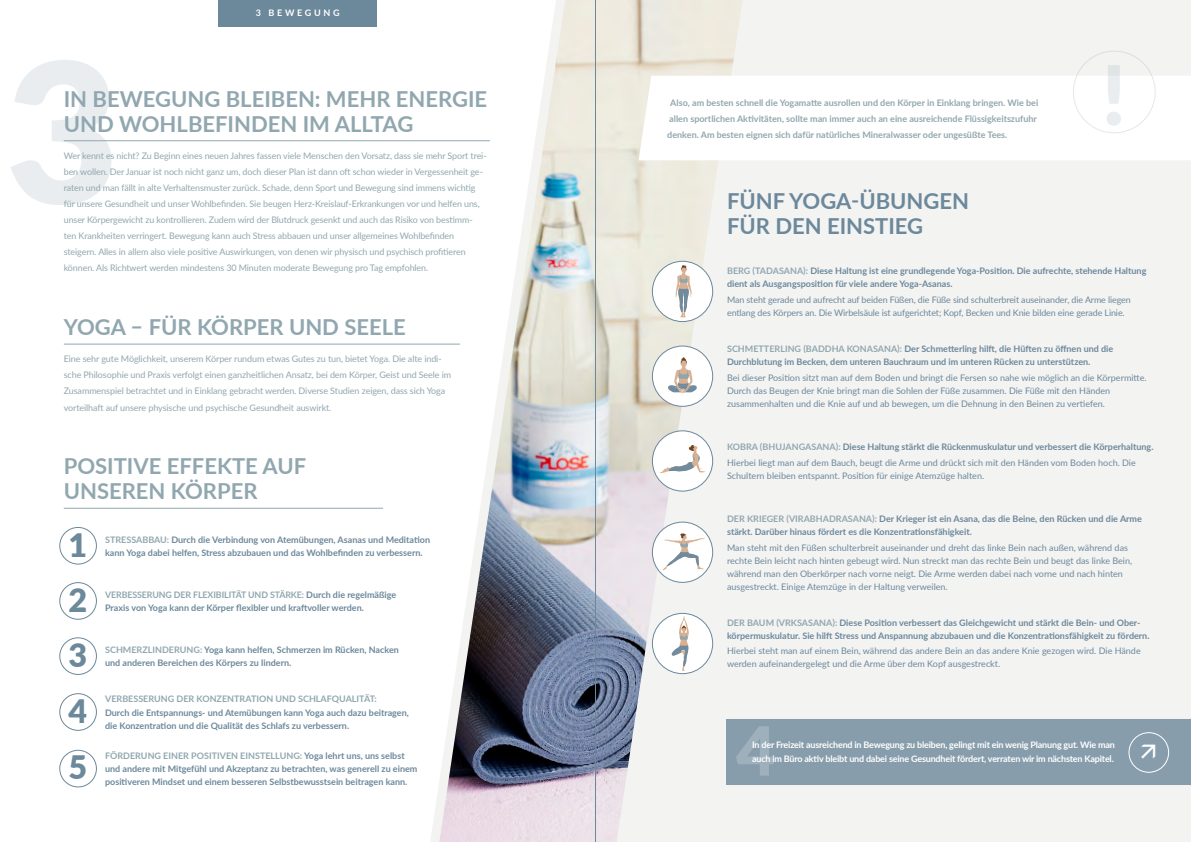
<style>
.page{position:relative;width:1191px;height:842px;background:#fff}
.page>*{position:absolute;margin:0;border:0;box-sizing:border-box;transform-origin:0 0}
.t1{font:900 195.2px "Lato";color:#91a7af}
.t2{font:900 82.5px "Lato";color:#91a7af}
.t3{font:900 67.8px "Lato";color:#fff}
.t4{font:900 32.3px "Lato";color:#6c889b}
.t5{font:700 22px/25px "Lato";color:#91a7af}
.t6{font:700 22px/25px "Lato";color:#6c889b}
.t7{font:700 9px/13px "Lato";color:#6c889b}
.t8{font:9px/13px "Lato";color:#6c889b}
.t9{font:9px/16px "Lato";letter-spacing:-.01em;color:#91a7af}
.t10{font:700 9px/16px "Lato";color:#91a7af}
.t11{font:700 9px "Lato";letter-spacing:-.02em;color:#fff}
.t12{font:700 9px "Lato";letter-spacing:.3em;color:#fff}
.s1{color:#91a7af}
.s2{color:#6c889b}
.s3{font-weight:700;color:#91a7af}
.s4{font-weight:700}
</style>
<div class="page">
<div style="left:430px;top:0;width:761px;height:842px;background:#f3f3f2"></div>
<img style="left:439px;top:0;width:303px;height:842px">
<div style="left:218px;top:0;width:159px;height:26px;background:#6c889b"></div>
<svg style="left:638px;top:76px;width:553px;height:84px"></svg>
<div style="left:1073px;top:51px;width:82px;height:82px;border:1px solid #6c889b;border-radius:50%"></div>
<hr style="left:64px;top:140px;width:426px;height:1px;background:#91a7af">
<hr style="left:64px;top:344px;width:396px;height:1px;background:#91a7af">
<hr style="left:64px;top:508px;width:319px;height:1px;background:#91a7af">
<div style="left:726px;top:720px;width:465px;height:65px;background:#879dac"></div>
<div style="left:1128px;top:732px;width:40px;height:40px;border:1px solid #fff;border-radius:50%"></div>
<div style="left:60px;top:527px;width:37px;height:37px;border:1px solid #6c889b;border-radius:50%"></div>
<div style="left:60px;top:582px;width:37px;height:37px;border:1px solid #6c889b;border-radius:50%"></div>
<div style="left:60px;top:638px;width:37px;height:37px;border:1px solid #6c889b;border-radius:50%"></div>
<div style="left:60px;top:693px;width:37px;height:37px;border:1px solid #6c889b;border-radius:50%"></div>
<div style="left:60px;top:750px;width:37px;height:37px;border:1px solid #6c889b;border-radius:50%"></div>
<div style="left:652px;top:613px;width:60px;height:61px;background:#fff;border-radius:50%"></div>
<div style="left:652px;top:613px;width:61px;height:61px;border:1px solid #6c889b;border-radius:50%"></div>
<svg style="left:671px;top:616px;width:18px;height:55px"></svg>
<div style="left:652px;top:431px;width:60px;height:60px;background:#fff;border-radius:50%"></div>
<div style="left:652px;top:431px;width:61px;height:60px;border:1px solid #6c889b;border-radius:50%"></div>
<svg style="left:660px;top:445px;width:45px;height:28px"></svg>
<div style="left:652px;top:522px;width:60px;height:60px;background:#fff;border-radius:50%"></div>
<div style="left:652px;top:522px;width:61px;height:61px;border:1px solid #6c889b;border-radius:50%"></div>
<svg style="left:662px;top:533px;width:43px;height:37px"></svg>
<div style="left:652px;top:261px;width:60px;height:61px;background:#fff;border-radius:50%"></div>
<div style="left:652px;top:261px;width:61px;height:61px;border:1px solid #6c889b;border-radius:50%"></div>
<svg style="left:675px;top:265px;width:17px;height:53px"></svg>
<div style="left:652px;top:346px;width:60px;height:60px;background:#fff;border-radius:50%"></div>
<div style="left:652px;top:346px;width:61px;height:60px;border:1px solid #6c889b;border-radius:50%"></div>
<svg style="left:668px;top:357px;width:29px;height:36px"></svg>
<hr style="left:595px;top:0;width:1px;height:842px;background:#6c889b">
<p class="t12" style="left:256px;top:6px;width:85px">3 BEWEGUNG</p>
<h1 class="t1" style="left:6px;top:-14px;width:115px">3</h1>
<h3 class="t5" style="left:64px;top:85px;width:425px">IN BEWEGUNG BLEIBEN: MEHR ENERGIE<br>UND WOHLBEFINDEN IM ALLTAG</h3>
<p class="t9" style="left:64px;top:147px;width:424px">Wer kennt es nicht? Zu Beginn eines neuen Jahres fassen viele Menschen den Vorsatz, dass sie mehr Sport trei&shy;ben wollen. Der Januar ist noch nicht ganz um, doch dieser Plan ist dann oft schon wieder in Vergessenheit ge&shy;raten und man fällt in alte Verhaltensmuster zurück. Schade, denn Sport und Bewegung sind immens wichtig für unsere Gesundheit und unser Wohlbefinden. Sie beugen Herz-Kreislauf-Erkrankungen vor und helfen uns, unser Körpergewicht zu kontrollieren. Zudem wird der Blutdruck gesenkt und auch das Risiko von bestimm&shy;ten Krankheiten verringert. Bewegung kann auch Stress abbauen und unser allgemeines Wohlbefinden steigern. Alles in allem also viele positive Auswirkungen, von denen wir physisch und psychisch profitieren können. Als Richtwert werden mindestens 30 Minuten moderate Bewegung pro Tag empfohlen.</p>
<h3 class="t5" style="left:64px;top:314px;width:343px">YOGA – FÜR KÖRPER UND SEELE</h3>
<p class="t9" style="left:64px;top:351px;width:389px">Eine sehr gute Möglichkeit, unserem Körper rundum etwas Gutes zu tun, bietet Yoga. Die alte indi&shy;sche Philosophie und Praxis verfolgt einen ganzheitlichen Ansatz, bei dem Körper, Geist und Seele im Zusammenspiel betrachtet und in Einklang gebracht werden. Diverse Studien zeigen, dass sich Yoga vorteilhaft auf unsere physische und psychische Gesundheit auswirkt.</p>
<h3 class="t5" style="left:64px;top:453px;width:244px">POSITIVE EFFEKTE AUF<br>UNSEREN KÖRPER</h3>
<h3 class="t4" style="left:69px;top:520px;width:20px">1</h3>
<h3 class="t4" style="left:69px;top:576px;width:20px">2</h3>
<h3 class="t4" style="left:69px;top:631px;width:20px">3</h3>
<h3 class="t4" style="left:69px;top:687px;width:20px">4</h3>
<h3 class="t4" style="left:69px;top:743px;width:20px">5</h3>
<p class="t7" style="left:105px;top:533px;width:326px"><span class="s1">STRESSABBAU:</span> Durch die Verbindung von Atemübungen, Asanas und Meditation</p>
<p class="t7" style="left:105px;top:546px;width:319px">kann Yoga dabei helfen, Stress abzubauen und das Wohlbefinden zu verbessern.</p>
<p class="t10" style="left:105px;top:586px;width:293px">VERBESSERUNG DER FLEXIBILITÄT UND STÄRKE: <span class="s2">Durch die regelmäßige</span></p>
<p class="t7" style="left:105px;top:601px;width:260px">Praxis von Yoga kann der Körper flexibler und kraftvoller werden.</p>
<p class="t7" style="left:105px;top:643px;width:295px"><span class="s1">SCHMERZLINDERUNG:</span> Yoga kann helfen, Schmerzen im Rücken, Nacken</p>
<p class="t7" style="left:105px;top:656px;width:188px">und anderen Bereichen des Körpers zu lindern.</p>
<p class="t10" style="left:105px;top:690px;width:273px">VERBESSERUNG DER KONZENTRATION UND SCHLAFQUALITÄT:</p>
<p class="t7" style="left:105px;top:706px;width:305px">Durch die Entspannungs- und Atemübungen kann Yoga auch dazu beitragen,</p>
<p class="t7" style="left:105px;top:719px;width:245px">die Konzentration und die Qualität des Schlafs zu verbessern.</p>
<p class="t7" style="left:105px;top:749px;width:314px"><span class="s1">FÖRDERUNG EINER POSITIVEN EINSTELLUNG:</span> Yoga lehrt uns, uns selbst und andere mit Mitgefühl und Akzeptanz zu betrachten, was generell zu einem</p>
<p class="t7" style="left:105px;top:775px;width:304px">positiveren Mindset und einem besseren Selbstbewusstsein beitragen kann.</p>
<p class="t10" style="left:667px;top:94px;width:372px;text-indent:3px">Also, am besten schnell die Yogamatte ausrollen und den Körper in Einklang bringen. Wie bei allen sportlichen Aktivitäten, sollte man immer auch an eine ausreichende Flüssigkeitszufuhr denken. Am besten eignen sich dafür natürliches Mineralwasser oder ungesüßte Tees.</p>
<h2 class="t2" style="left:1101px;top:33px;width:26px">!</h2>
<h3 class="t6" style="left:727px;top:188px;width:243px">FÜNF YOGA-ÜBUNGEN<br>FÜR DEN EINSTIEG</h3>
<p class="t7" style="left:727px;top:264px;width:421px"><span class="s1">BERG (TADASANA):</span> Diese Haltung ist eine grundlegende Yoga-Position. Die aufrechte, stehende Haltung dient als Ausgangsposition für viele andere Yoga-Asanas.</p>
<p class="t8" style="left:727px;top:293px;width:405px">Man steht gerade und aufrecht auf beiden Füßen, die Füße sind schulterbreit auseinander, die Arme liegen entlang des Körpers an. Die Wirbelsäule ist aufgerichtet; Kopf, Becken und Knie bilden eine gerade Linie.</p>
<p class="t7" style="left:727px;top:342px;width:388px"><span class="s1">SCHMETTERLING (BADDHA KONASANA):</span> Der Schmetterling hilft, die Hüften zu öffnen und die<br>Durchblutung im Becken, dem unteren Bauchraum und im unteren Rücken zu unterstützen.</p>
<p class="t8" style="left:727px;top:371px;width:421px">Bei dieser Position sitzt man auf dem Boden und bringt die Fersen so nahe wie möglich an die Körpermitte.<br>Durch das Beugen der Knie bringt man die Sohlen der Füße zusammen. Die Füße mit den Händen zusammenhalten und die Knie auf und ab bewegen, um die Dehnung in den Beinen zu vertiefen.</p>
<p class="t8" style="left:727px;top:439px;width:428px;line-height:15.8px"><span class="s3">KOBRA (BHUJANGASANA):</span> <span class="s4">Diese Haltung stärkt die Rückenmuskulatur und verbessert die Körperhaltung.<br></span>Hierbei liegt man auf dem Bauch, beugt die Arme und drückt sich mit den Händen vom Boden hoch. Die</p>
<p class="t8" style="left:727px;top:469px;width:259px">Schultern bleiben entspannt. Position für einige Atemzüge halten.</p>
<p class="t7" style="left:727px;top:512px;width:416px"><span class="s1">DER KRIEGER (VIRABHADRASANA):</span> Der Krieger ist ein Asana, das die Beine, den Rücken und die Arme stärkt. Darüber hinaus fördert es die Konzentrationsfähigkeit.</p>
<p class="t8" style="left:727px;top:541px;width:406px">Man steht mit den Füßen schulterbreit auseinander und dreht das linke Bein nach außen, während das rechte Bein leicht nach hinten gebeugt wird. Nun streckt man das rechte Bein und beugt das linke Bein, während man den Oberkörper nach vorne neigt. Die Arme werden dabei nach vorne und nach hinten ausgestreckt. Einige Atemzüge in der Haltung verweilen.</p>
<p class="t7" style="left:727px;top:615px;width:424px"><span class="s1">DER BAUM (VRKSASANA):</span> Diese Position verbessert das Gleichgewicht und stärkt die Bein- und Ober&shy;körpermuskulatur. Sie hilft Stress und Anspannung abzubauen und die Konzentrationsfähigkeit zu fördern.</p>
<p class="t8" style="left:727px;top:644px;width:415px">Hierbei steht man auf einem Bein, während das andere Bein an das andere Knie gezogen wird. Die Hände werden aufeinandergelegt und die Arme über dem Kopf ausgestreckt.</p>
<h3 class="t3" style="left:736px;top:700px;width:41px">4</h3>
<p class="t11" style="left:752px;top:738px;width:364px">In der Freizeit ausreichend in Bewegung zu bleiben, gelingt mit ein wenig Planung gut. Wie man</p>
<p class="t11" style="left:752px;top:752px;width:363px">auch im Büro aktiv bleibt und dabei seine Gesundheit fördert, verraten wir im nächsten Kapitel.</p>
</div>
